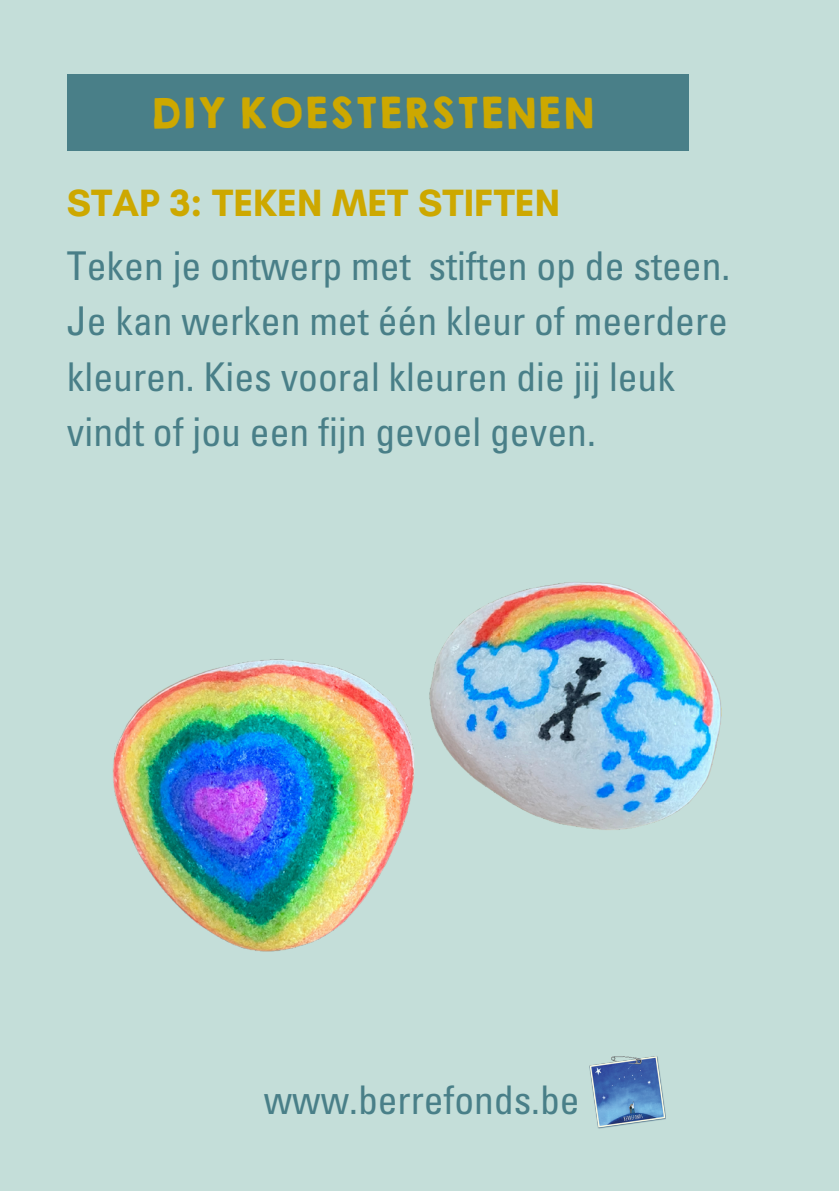
<style>
.page{position:relative;width:839px;height:1191px;background:#fff}
.page>*{position:absolute;margin:0;border:0;box-sizing:border-box;transform-origin:0 0}
.t1{font:condensed 39.6px/55.6px "Univers LT Std";color:#497f88}
.t2{font:condensed 39.4px "Univers LT Std";color:#497f88}
.t3{font:700 38.8px "Glacial Indifference";color:#cda800}
.t4{font:38px "KGHAPPY Solid";color:#cda800}
</style>
<div class="page">
<div style="left:0;top:0;width:838px;height:1191px;background:#c4ded9"></div>
<div style="left:67px;top:74px;width:621px;height:77px;background:#497f88"></div>
<img style="left:112px;top:582px;width:610px;height:370px">
<img style="left:589px;top:1056px;width:77px;height:73px">
<p class="t4" style="left:150px;top:84px;width:445px">DIY KOESTERSTENEN</p>
<p class="t3" style="left:67px;top:179px;width:494px">STAP 3: TEKEN MET STIFTEN</p>
<p class="t1" style="left:67px;top:243px;width:665px">Teken je ontwerp met stiften op de steen.<br>Je kan werken met één kleur of meerdere kleuren. Kies vooral kleuren die jij leuk vindt of jou een fijn gevoel geven.</p>
<p class="t2" style="left:264px;top:1086px;width:317px">www.berrefonds.be</p>
</div>
